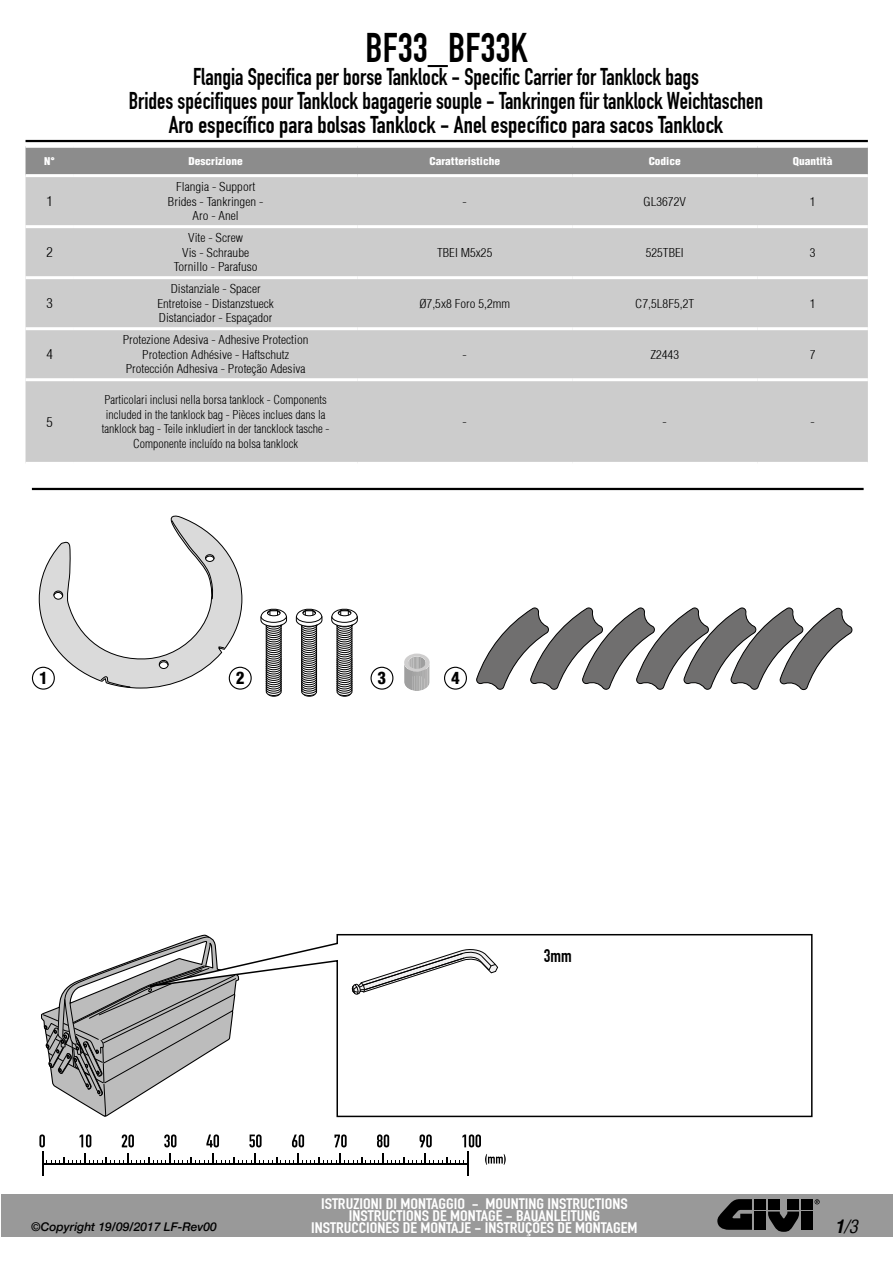
<style>
.page{position:relative;width:893px;height:1263px;background:#fff}
.page>*{position:absolute;margin:0;border:0;box-sizing:border-box;transform-origin:0 0}
.t1{font:40.5px "DIN Engschrift Alternate";color:#000}
.t2{font:23.7px/24px "DIN Engschrift Alternate";color:#000;text-align:center;scale:.94 1}
.t3{font:italic condensed 18px "Helvetica";color:#000}
.t4{font:18px "DIN Engschrift Alternate";color:#000}
.t5{font:900 condensed 16.5px "Helvetica";color:#000}
.t6{font:15px/12px "DIN Engschrift Alternate";color:#fff;text-align:center;scale:1.2 1}
.t7{font:300 condensed 13.5px "Helvetica";color:#000;scale:1.08 1}
.t8{font:300 condensed 12px/14.4px "Helvetica";color:#000;text-align:center;scale:1.08 1}
.t9{font:300 condensed 12px/14.4px "Helvetica";color:#000;text-align:center}
.t10{font:italic 500 12px "Helvetica Neue";color:#000}
.t11{font:900 condensed 10.5px "Helvetica";color:#fff;scale:1.08 1}
.s1{font-weight:700}
</style>
<div class="page">
<div style="left:1px;top:1194px;width:891px;height:43px;background:#999"></div>
<hr style="left:26px;top:140px;width:841px;height:2px;background:#000">
<svg style="left:814px;top:1199px;width:5px;height:5px"></svg>
<svg style="left:717px;top:1199px;width:35px;height:31px"></svg>
<div style="left:754px;top:1199px;width:12px;height:11px;background:#000"></div>
<div style="left:754px;top:1212px;width:12px;height:18px;background:#000"></div>
<div style="left:801px;top:1199px;width:11px;height:11px;background:#000"></div>
<div style="left:801px;top:1212px;width:11px;height:18px;background:#000"></div>
<div style="left:768px;top:1199px;width:11px;height:11px;background:#000"></div>
<div style="left:787px;top:1199px;width:12px;height:11px;background:#000"></div>
<svg style="left:768px;top:1212px;width:31px;height:20px"></svg>
<div style="left:26px;top:148px;width:841px;height:26px;background:#8c8c8c"></div>
<div style="left:26px;top:177px;width:841px;height:285px;background:#ccc"></div>
<hr style="left:26px;top:225px;width:48px;height:3px;background:#fff">
<hr style="left:74px;top:225px;width:283px;height:3px;background:#fff">
<hr style="left:357px;top:225px;width:215px;height:3px;background:#fff">
<hr style="left:572px;top:225px;width:185px;height:3px;background:#fff">
<hr style="left:757px;top:225px;width:110px;height:3px;background:#fff">
<hr style="left:26px;top:276px;width:48px;height:3px;background:#fff">
<hr style="left:74px;top:276px;width:283px;height:3px;background:#fff">
<hr style="left:357px;top:276px;width:215px;height:3px;background:#fff">
<hr style="left:572px;top:276px;width:185px;height:3px;background:#fff">
<hr style="left:757px;top:276px;width:110px;height:3px;background:#fff">
<hr style="left:26px;top:327px;width:48px;height:3px;background:#fff">
<hr style="left:74px;top:327px;width:283px;height:3px;background:#fff">
<hr style="left:357px;top:327px;width:215px;height:3px;background:#fff">
<hr style="left:572px;top:327px;width:185px;height:3px;background:#fff">
<hr style="left:757px;top:327px;width:110px;height:3px;background:#fff">
<hr style="left:26px;top:378px;width:48px;height:3px;background:#fff">
<hr style="left:74px;top:378px;width:283px;height:3px;background:#fff">
<hr style="left:357px;top:378px;width:215px;height:3px;background:#fff">
<hr style="left:572px;top:378px;width:185px;height:3px;background:#fff">
<hr style="left:757px;top:378px;width:110px;height:3px;background:#fff">
<svg style="left:38px;top:515px;width:205px;height:174px"></svg>
<div style="left:32px;top:667px;width:22px;height:22px;background:#fff;border-radius:50%"></div>
<div style="left:32px;top:667px;width:23px;height:23px;border:1px solid #000;border-radius:50%"></div>
<div style="left:229px;top:667px;width:22px;height:22px;background:#fff;border-radius:50%"></div>
<div style="left:229px;top:667px;width:23px;height:23px;border:1px solid #000;border-radius:50%"></div>
<div style="left:370px;top:667px;width:23px;height:23px;border:1px solid #000;border-radius:50%"></div>
<div style="left:444px;top:667px;width:23px;height:23px;border:1px solid #000;border-radius:50%"></div>
<div style="left:267px;top:690px;width:13px;height:7px;border:1px solid #000;border-radius:50%"></div>
<svg style="left:260px;top:608px;width:27px;height:88px"></svg>
<div style="left:303px;top:690px;width:12px;height:7px;border:1px solid #000;border-radius:50%"></div>
<svg style="left:295px;top:608px;width:28px;height:88px"></svg>
<div style="left:338px;top:690px;width:13px;height:7px;border:1px solid #000;border-radius:50%"></div>
<svg style="left:331px;top:608px;width:27px;height:88px"></svg>
<svg style="left:404px;top:654px;width:26px;height:37px"></svg>
<svg style="left:476px;top:607px;width:376px;height:84px"></svg>
<svg style="left:39px;top:1134px;width:466px;height:42px"></svg>
<svg style="left:41px;top:965px;width:76px;height:152px"></svg>
<svg style="left:117px;top:934px;width:696px;height:184px"></svg>
<svg style="left:351px;top:948px;width:147px;height:47px"></svg>
<hr style="left:32px;top:488px;width:831px;height:2px;background:#000">
<h1 class="t1" style="left:365px;top:26px;width:164px">BF33_BF33K</h1>
<p class="t2" style="left:129px;top:65px;width:676px">Flangia Specifica per borse Tanklock - Specific Carrier for Tanklock bags<br>Brides spécifiques pour Tanklock bagagerie souple - Tankringen für tanklock Weichtaschen<br>Aro específico para bolsas Tanklock - Anel específico para sacos Tanklock</p>
<p class="t11" style="left:44px;top:157px;width:12px">N°</p>
<p class="t11" style="left:188px;top:157px;width:52px">Descrizione</p>
<p class="t11" style="left:429px;top:157px;width:67px">Caratteristiche</p>
<p class="t11" style="left:648px;top:157px;width:31px">Codice</p>
<p class="t11" style="left:792px;top:157px;width:38px">Quantità</p>
<p class="t7" style="left:46px;top:196px;width:7px">1</p>
<p class="t8" style="left:168px;top:181px;width:90px">Flangia - Support<br>Brides - Tankringen -<br>Aro - Anel</p>
<p class="t8" style="left:462px;top:195px;width:5px">-</p>
<p class="t8" style="left:643px;top:195px;width:41px">GL3672V</p>
<p class="t8" style="left:809px;top:195px;width:7px">1</p>
<p class="t7" style="left:46px;top:247px;width:7px">2</p>
<p class="t8" style="left:174px;top:232px;width:79px">Vite - Screw<br>Vis - Schraube<br>Tornillo - Parafuso</p>
<p class="t8" style="left:437px;top:246px;width:53px">TBEI M5x25</p>
<p class="t8" style="left:645px;top:246px;width:37px">525TBEI</p>
<p class="t8" style="left:809px;top:246px;width:7px">3</p>
<p class="t7" style="left:46px;top:298px;width:7px">3</p>
<p class="t8" style="left:157px;top:283px;width:109px">Distanziale - Spacer<br>Entretoise - Distanzstueck<br>Distanciador - Espaçador</p>
<p class="t8" style="left:419px;top:297px;width:85px">Ø7,5x8 Foro 5,2mm</p>
<p class="t8" style="left:635px;top:297px;width:56px">C7,5L8F5,2T</p>
<p class="t8" style="left:809px;top:297px;width:7px">1</p>
<p class="t7" style="left:46px;top:349px;width:7px">4</p>
<p class="t8" style="left:123px;top:334px;width:173px">Protezione Adesiva - Adhesive Protection<br>Protection Adhésive - Haftschutz<br>Protección Adhesiva - Proteção Adesiva</p>
<p class="t8" style="left:462px;top:348px;width:5px">-</p>
<p class="t8" style="left:650px;top:348px;width:28px">Z2443</p>
<p class="t8" style="left:809px;top:348px;width:7px">7</p>
<p class="t7" style="left:46px;top:416px;width:7px">5</p>
<p class="t9" style="left:102px;top:394px;width:229px">Particolari inclusi nella borsa tanklock - Components included in the tanklock bag - Pièces inclues dans la tanklock bag - Teile inkludiert in der tancklock tasche - Componente incluído na bolsa tanklock</p>
<p class="t8" style="left:462px;top:415px;width:5px">-</p>
<p class="t8" style="left:662px;top:415px;width:5px">-</p>
<p class="t8" style="left:810px;top:415px;width:5px">-</p>
<h3 class="t5" style="left:39px;top:671px;width:10px">1</h3>
<h3 class="t5" style="left:236px;top:671px;width:10px">2</h3>
<h3 class="t5" style="left:378px;top:671px;width:10px">3</h3>
<h3 class="t5" style="left:451px;top:671px;width:10px">4</h3>
<h3 class="t4" style="left:543px;top:946px;width:30px">3mm</h3>
<p class="t10" style="left:31px;top:1222px;width:187px">©Copyright 19/09/2017 LF-Rev00</p>
<p class="t6" style="left:311px;top:1198px;width:273px">ISTRUZIONI DI MONTAGGIO - MOUNTING INSTRUCTIONS<br>INSTRUCTIONS DE MONTAGE - BAUANLEITUNG<br>INSTRUCCIONES DE MONTAJE - INSTRUÇÕES DE MONTAGEM</p>
<h3 class="t3" style="left:834px;top:1216px;width:25px"><span class="s1">1</span>/3</h3>
</div>
